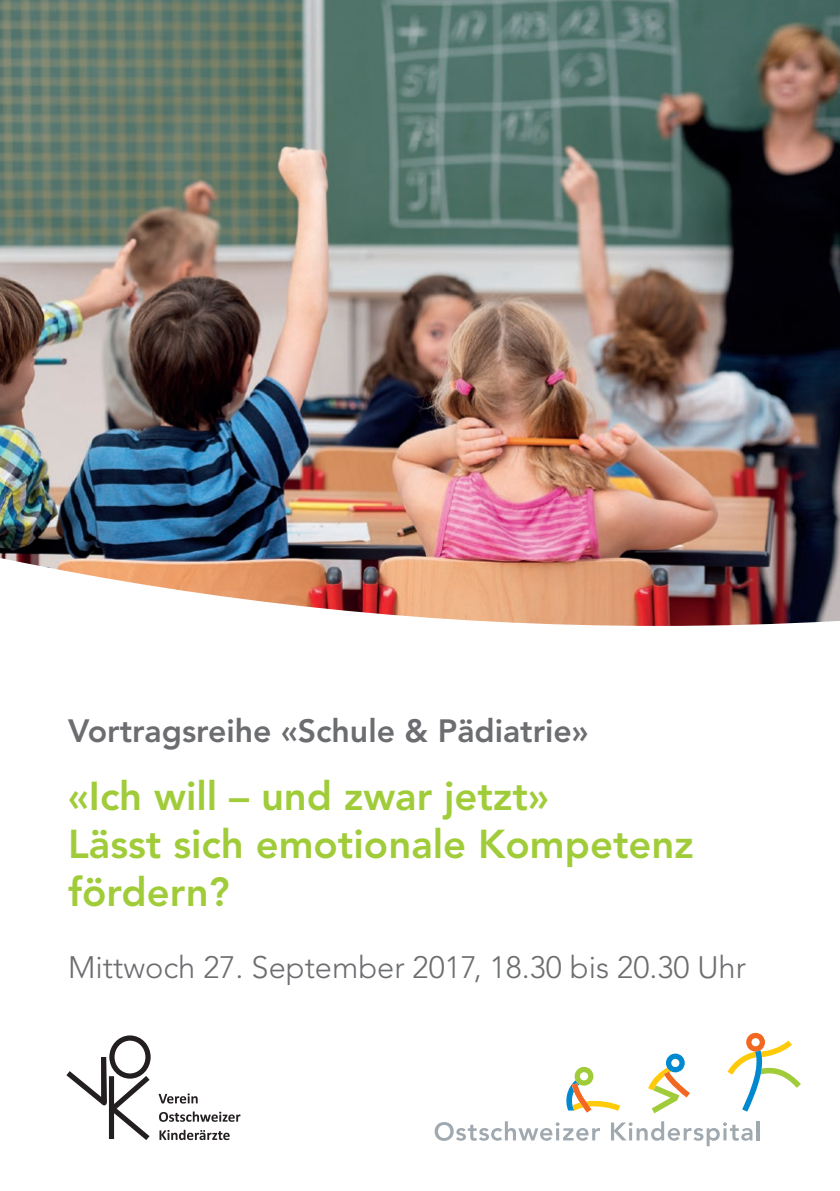
<style>
.page{position:relative;width:840px;height:1191px;background:#fff}
.page>*{position:absolute;margin:0;border:0;box-sizing:border-box;transform-origin:0 0}
.t1{font:800 40px/48px "Avenir LT Std";color:#a1cc3a}
.t2{font:800 32px "Avenir LT Std";color:#6c6d70}
.t3{font:300 30.8px "Avenir LT Std";color:#6c6d70}
</style>
<div class="page">
<img style="left:1px;top:0;width:838px;height:626px">
<svg style="left:0;top:0;width:1px;height:558px"></svg>
<svg style="left:158px;top:1093px;width:39px;height:10px"></svg>
<svg style="left:159px;top:1111px;width:81px;height:10px"></svg>
<svg style="left:159px;top:1129px;width:70px;height:11px"></svg>
<svg style="left:66px;top:1035px;width:84px;height:105px"></svg>
<svg style="left:434px;top:1121px;width:165px;height:19px"></svg>
<svg style="left:611px;top:1121px;width:141px;height:25px"></svg>
<hr style="left:756px;top:1121px;width:3px;height:19px;background:#a0a9af">
<svg style="left:566px;top:1067px;width:54px;height:45px"></svg>
<svg style="left:648px;top:1053px;width:41px;height:60px"></svg>
<svg style="left:727px;top:1032px;width:73px;height:79px"></svg>
<p class="t2" style="left:68px;top:712px;width:521px">Vortragsreihe «Schule &amp; Pädiatrie»</p>
<p class="t1" style="left:68px;top:772px;width:627px">«Ich will – und zwar jetzt»<br>Lässt sich emotionale Kompetenz fördern?</p>
<p class="t3" style="left:68px;top:949px;width:679px">Mittwoch 27. September 2017, 18.30 bis 20.30 Uhr</p>
</div>
